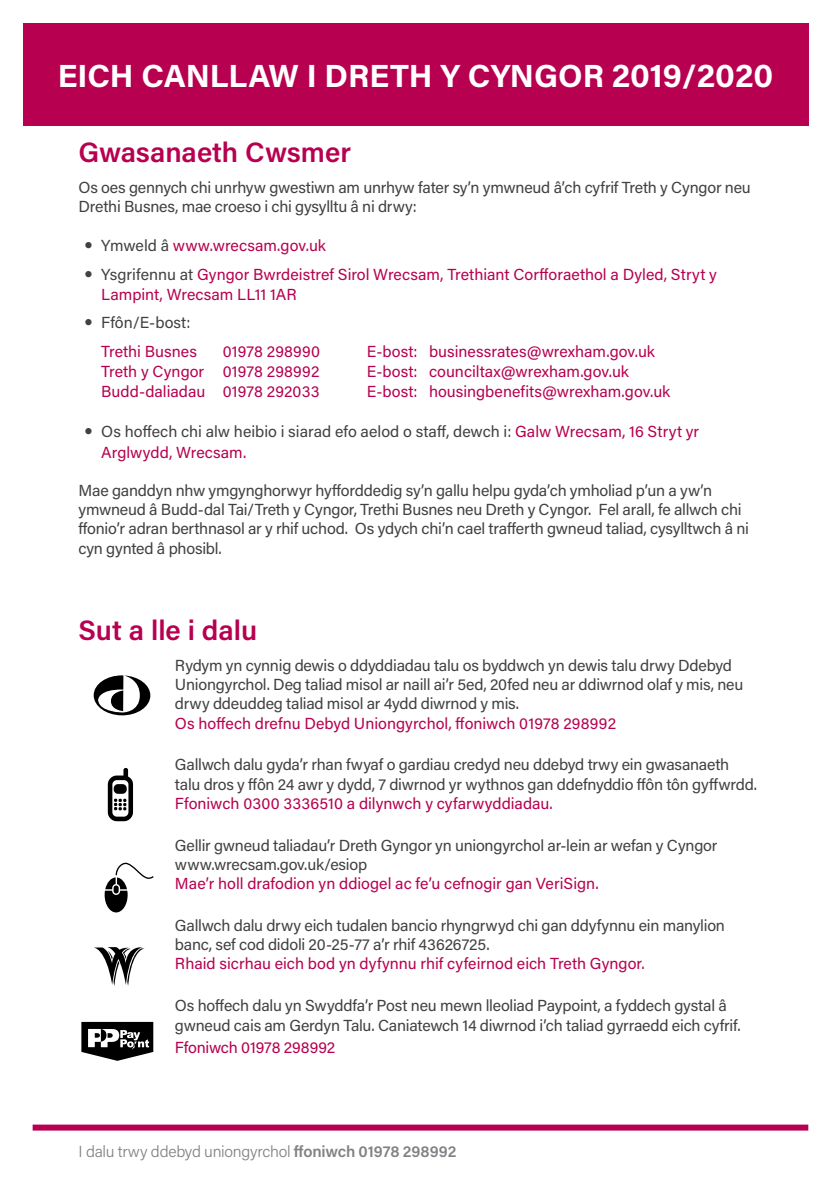
<style>
.page{position:relative;width:840px;height:1191px;background:#fff}
.page>*{position:absolute;margin:0;border:0;box-sizing:border-box;transform-origin:0 0}
.t1{font:700 32px "Acumin Pro";color:#fff}
.t2{font:600 28px "Acumin Pro";color:#b70050}
.t3{font:16px/19.2px "Acumin Pro";letter-spacing:-.015em;color:#414042}
.t4{font:16px/28.6px "Acumin Pro";color:#b70050}
.t5{font:300 16px "Acumin Pro";letter-spacing:-.015em;color:#808285}
.t6{font:16px "Acumin Pro";letter-spacing:.005em;color:#414042}
.s1{color:#414042}
.s2{color:#b70050}
.s3{font-weight:600}
</style>
<div class="page">
<div style="left:33px;top:1124px;width:774px;height:6px;background:#b70050"></div>
<svg style="left:108px;top:768px;width:25px;height:53px"></svg>
<svg style="left:93px;top:675px;width:57px;height:40px"></svg>
<svg style="left:94px;top:947px;width:50px;height:39px"></svg>
<svg style="left:81px;top:1022px;width:72px;height:38px"></svg>
<svg style="left:105px;top:862px;width:49px;height:50px"></svg>
<div style="left:23px;top:23px;width:784px;height:103px;background:#b70050"></div>
<h1 class="t1" style="left:58px;top:53px;width:716px">EICH CANLLAW I DRETH Y CYNGOR 2019/2020</h1>
<h2 class="t2" style="left:78px;top:133px;width:274px">Gwasanaeth Cwsmer</h2>
<p class="t3" style="left:78px;top:177px;width:673px">Os oes gennych chi unrhyw gwestiwn am unrhyw fater sy’n ymwneud â’ch cyfrif Treth y Cyngor neu<br>Drethi Busnes, mae croeso i chi gysylltu â ni drwy:</p>
<p class="t4" style="left:101px;top:231px;width:617px"><span class="s1">Ymweld â</span> www.wrecsam.gov.uk<br><span class="s1">Ysgrifennu at</span> Gyngor Bwrdeistref Sirol Wrecsam, Trethiant Corfforaethol a Dyled, Stryt y</p>
<p class="t4" style="left:101px;top:279px;width:197px">Lampint, Wrecsam LL11 1AR</p>
<p class="t6" style="left:101px;top:312px;width:91px">Ffôn/E-bost:</p>
<p class="t4" style="left:101px;top:336px;width:97px">Trethi Busnes</p>
<p class="t4" style="left:222px;top:336px;width:99px">01978 298990</p>
<p class="t4" style="left:366px;top:336px;width:289px">E-bost: businessrates@wrexham.gov.uk</p>
<p class="t4" style="left:101px;top:356px;width:220px">Treth y Cyngor 01978 298992</p>
<p class="t4" style="left:366px;top:356px;width:263px">E-bost: counciltax@wrexham.gov.uk</p>
<p class="t4" style="left:101px;top:376px;width:220px">Budd-daliadau 01978 292033</p>
<p class="t4" style="left:366px;top:376px;width:305px">E-bost: housingbenefits@wrexham.gov.uk</p>
<p class="t3" style="left:101px;top:419px;width:599px;line-height:21.6px">Os hoffech chi alw heibio i siarad efo aelod o staff, dewch i: <span class="s2">Galw Wrecsam, 16 Stryt yr<br>Arglwydd, Wrecsam.</span></p>
<p class="t3" style="left:78px;top:480px;width:671px">Mae ganddyn nhw ymgynghorwyr hyfforddedig sy’n gallu helpu gyda’ch ymholiad p’un a yw’n ymwneud â Budd-dal Tai/Treth y Cyngor, Trethi Busnes neu Dreth y Cyngor. Fel arall, fe allwch chi ffonio’r adran berthnasol ar y rhif uchod. Os ydych chi’n cael trafferth gwneud taliad, cysylltwch â ni cyn gynted â phosibl.</p>
<h2 class="t2" style="left:78px;top:611px;width:180px">Sut a lle i dalu</h2>
<p class="t3" style="left:175px;top:655px;width:569px">Rydym yn cynnig dewis o ddyddiadau talu os byddwch yn dewis talu drwy Ddebyd<br>Uniongyrchol. Deg taliad misol ar naill ai’r 5ed, 20fed neu ar ddiwrnod olaf y mis, neu drwy ddeuddeg taliad misol ar 4ydd diwrnod y mis.</p>
<p class="t4" style="left:175px;top:708px;width:442px">Os hoffech drefnu Debyd Uniongyrchol, ffoniwch 01978 298992</p>
<p class="t3" style="left:175px;top:754px;width:583px">Gallwch dalu gyda’r rhan fwyaf o gardiau credyd neu ddebyd trwy ein gwasanaeth talu dros y ffôn 24 awr y dydd, 7 diwrnod yr wythnos gan ddefnyddio ffôn tôn gyffwrdd.</p>
<p class="t4" style="left:175px;top:788px;width:379px">Ffoniwch 0300 3336510 a dilynwch y cyfarwyddiadau.</p>
<p class="t3" style="left:175px;top:835px;width:543px">Gellir gwneud taliadau’r Dreth Gyngor yn uniongyrchol ar-lein ar wefan y Cyngor www.wrecsam.gov.uk/esiop</p>
<p class="t4" style="left:175px;top:868px;width:425px">Mae’r holl drafodion yn ddiogel ac fe’u cefnogir gan VeriSign.</p>
<p class="t3" style="left:175px;top:915px;width:551px">Gallwch dalu drwy eich tudalen bancio rhyngrwyd chi gan ddyfynnu ein manylion banc, sef cod didoli 20-25-77 a’r rhif 43626725.</p>
<p class="t4" style="left:175px;top:949px;width:471px">Rhaid sicrhau eich bod yn dyfynnu rhif cyfeirnod eich Treth Gyngor.</p>
<p class="t3" style="left:175px;top:995px;width:567px">Os hoffech dalu yn Swyddfa’r Post neu mewn lleoliad Paypoint, a fyddech gystal â gwneud cais am Gerdyn Talu. Caniatewch 14 diwrnod i’ch taliad gyrraedd eich cyfrif.</p>
<p class="t4" style="left:175px;top:1032px;width:162px">Ffoniwch 01978 298992</p>
<p class="t5" style="left:78px;top:1139px;width:379px">I dalu trwy ddebyd uniongyrchol <span class="s3">ffoniwch 01978 298992</span></p>
</div>
